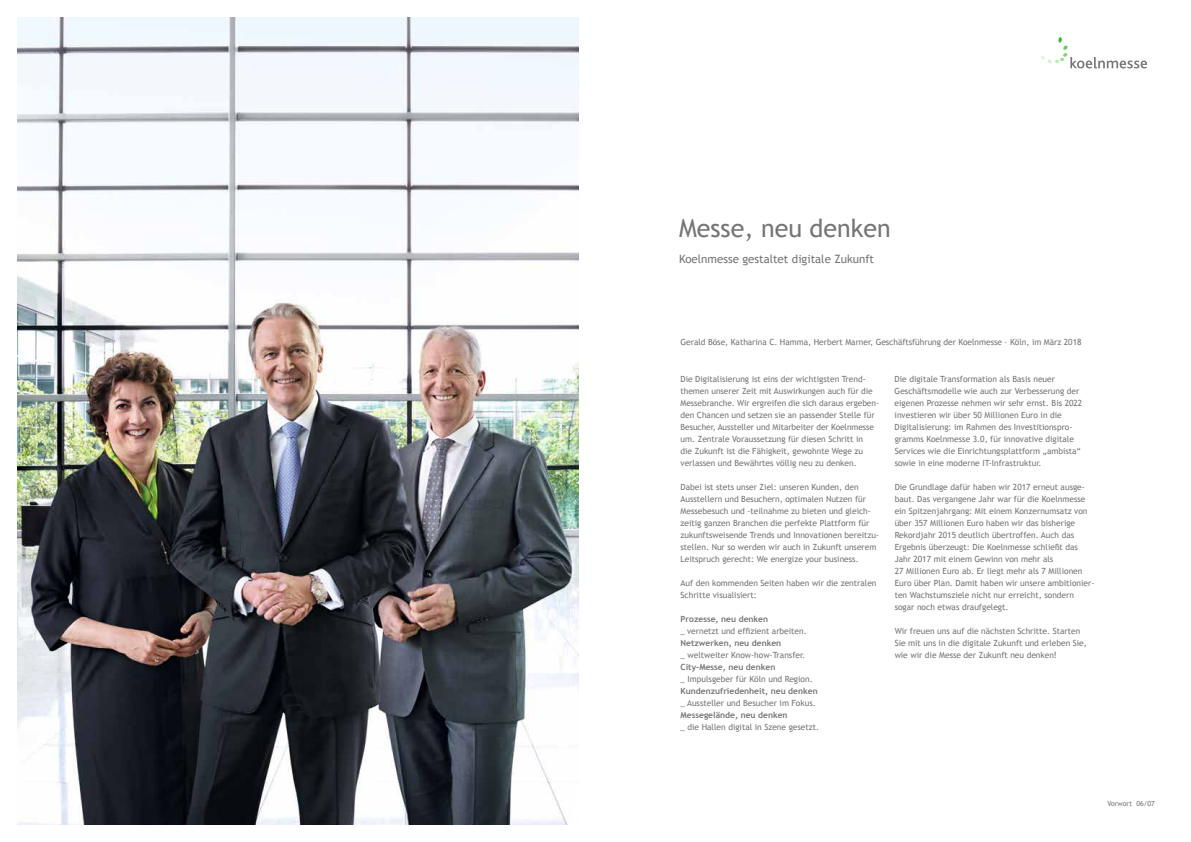
<style>
.page{position:relative;width:1191px;height:842px;background:#fff}
.page>*{position:absolute;margin:0;border:0;box-sizing:border-box;transform-origin:0 0}
.t1{font:25px "Trebuchet MS";color:#757574}
.t2{font:11.5px "Trebuchet MS";color:#757574}
.t3{font:8.5px/12px "Trebuchet MS";color:#757574}
.t4{font:700 8.5px "Trebuchet MS";color:#757574}
.t5{font:7px "Trebuchet MS";color:#757574}
</style>
<div class="page">
<img style="left:17px;top:17px;width:561px;height:808px">
<svg style="left:1041px;top:37px;width:106px;height:31px"></svg>
<h1 class="t1" style="left:679px;top:213px;width:213px">Messe, neu denken</h1>
<h2 class="t2" style="left:679px;top:252px;width:196px">Koelnmesse gestaltet digitale Zukunft</h2>
<p class="t3" style="left:680px;top:336px;width:402px">Gerald Böse, Katharina C. Hamma, Herbert Marner, Geschäftsführung der Koelnmesse – Köln, im März 2018</p>
<p class="t3" style="left:680px;top:373px;width:200px">Die Digitalisierung ist eins der wichtigsten Trend&shy;themen unserer Zeit mit Auswirkungen auch für die Messebranche. Wir ergreifen die sich daraus ergeben&shy;den Chancen und setzen sie an passender Stelle für Besucher, Aussteller und Mitarbeiter der Koelnmesse um. Zentrale Voraussetzung für diesen Schritt in<br>die Zukunft ist die Fähigkeit, gewohnte Wege zu verlassen und Bewährtes völlig neu zu denken.</p>
<p class="t3" style="left:680px;top:481px;width:200px">Dabei ist stets unser Ziel: unseren Kunden, den Ausstellern und Besuchern, optimalen Nutzen für Messebesuch und -teilnahme zu bieten und gleich&shy;zeitig ganzen Branchen die perfekte Plattform für zukunftsweisende Trends und Innovationen bereitzu&shy;stellen. Nur so werden wir auch in Zukunft unserem Leitspruch gerecht: We energize your business.</p>
<p class="t3" style="left:680px;top:577px;width:197px">Auf den kommenden Seiten haben wir die zentralen<br>Schritte visualisiert:</p>
<p class="t4" style="left:680px;top:614px;width:89px">Prozesse, neu denken</p>
<p class="t3" style="left:680px;top:625px;width:128px">_ vernetzt und effizient arbeiten.</p>
<p class="t4" style="left:680px;top:638px;width:102px">Netzwerken, neu denken</p>
<p class="t3" style="left:680px;top:649px;width:126px">_ weltweiter Know-how-Transfer.</p>
<p class="t4" style="left:680px;top:662px;width:96px">City-Messe, neu denken</p>
<p class="t3" style="left:680px;top:673px;width:134px">_ Impulsgeber für Köln und Region.</p>
<p class="t4" style="left:680px;top:686px;width:139px">Kundenzufriedenheit, neu denken</p>
<p class="t3" style="left:680px;top:697px;width:137px">_ Aussteller und Besucher im Fokus.</p>
<p class="t4" style="left:680px;top:710px;width:109px">Messegelände, neu denken</p>
<p class="t3" style="left:680px;top:721px;width:140px">_ die Hallen digital in Szene gesetzt.</p>
<p class="t3" style="left:894px;top:373px;width:189px">Die digitale Transformation als Basis neuer Geschäftsmodelle wie auch zur Verbesserung der eigenen Prozesse nehmen wir sehr ernst. Bis 2022 investieren wir über 50 Millionen Euro in die Digitalisierung: im Rahmen des Investitionspro&shy;gramms Koelnmesse 3.0, für innovative digitale Services wie die Einrichtungsplattform „ambista“ sowie in eine moderne IT-Infrastruktur.</p>
<p class="t3" style="left:894px;top:481px;width:201px">Die Grundlage dafür haben wir 2017 erneut ausge&shy;baut. Das vergangene Jahr war für die Koelnmesse ein Spitzenjahrgang: Mit einem Konzernumsatz von über 357 Millionen Euro haben wir das bisherige Rekordjahr 2015 deutlich übertroffen. Auch das Ergebnis überzeugt: Die Koelnmesse schließt das Jahr 2017 mit einem Gewinn von mehr als<br>27 Millionen Euro ab. Er liegt mehr als 7 Millionen Euro über Plan. Damit haben wir unsere ambitionier&shy;ten Wachstumsziele nicht nur erreicht, sondern sogar noch etwas draufgelegt.</p>
<p class="t3" style="left:894px;top:625px;width:194px">Wir freuen uns auf die nächsten Schritte. Starten<br>Sie mit uns in die digitale Zukunft und erleben Sie, wie wir die Messe der Zukunft neu denken!</p>
<p class="t5" style="left:1107px;top:799px;width:49px">Vorwort 06/07</p>
</div>
